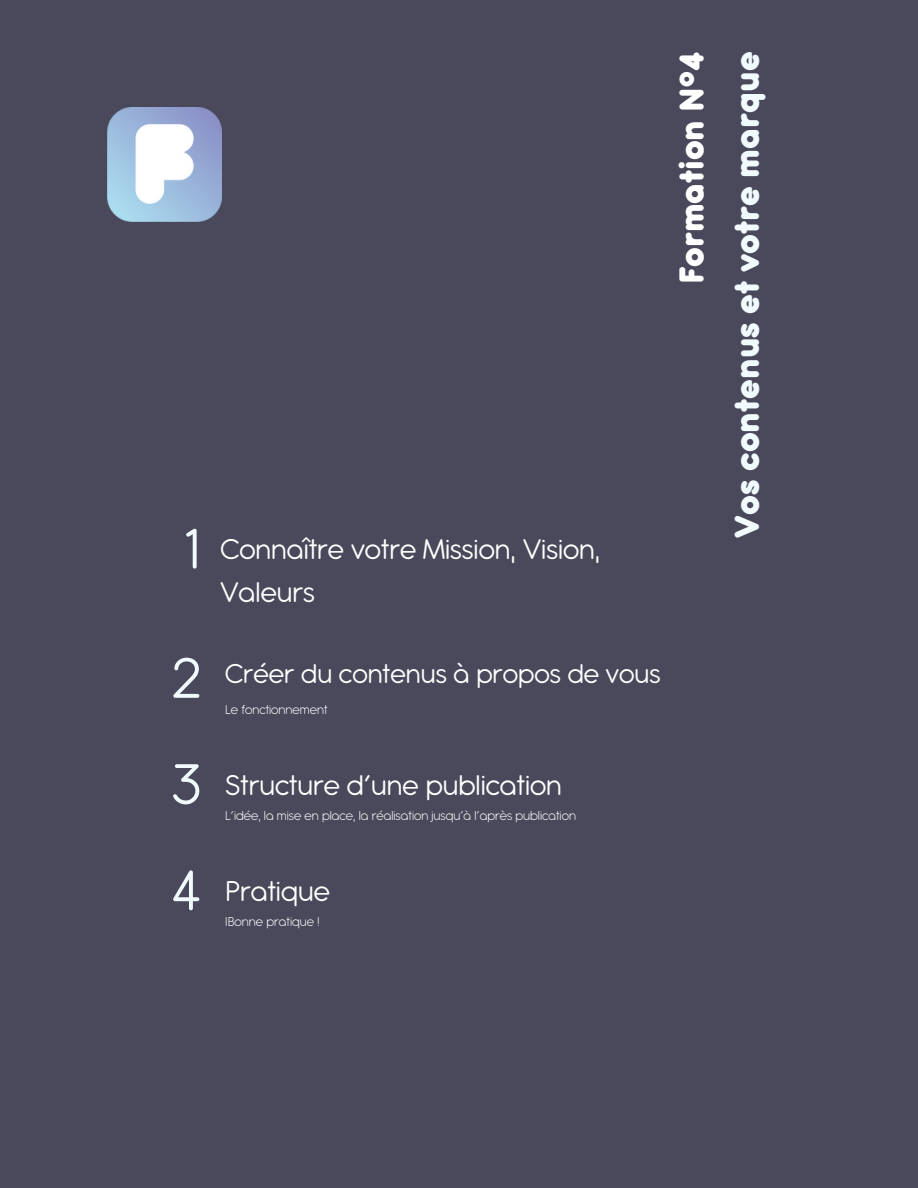
<style>
.page{position:relative;width:918px;height:1188px;background:#49495b}
.page>*{position:absolute;margin:0;border:0;box-sizing:border-box;transform-origin:0 0}
.t1{font:62.25px "Antipasto Pro";color:#f1fafd}
.t2{font:800 38.1px "Antipasto Pro";color:#f1fafd}
.t3{font:800 37.95px "Antipasto Pro";color:#fff}
.t4{font:31.2px/43.3px "Antipasto Pro";color:#fff}
.t5{font:29.55px "Antipasto Pro";color:#fff}
.t6{font:300 14.1px "Antipasto Pro";color:#fff}
</style>
<div class="page">
<img style="left:107px;top:107px;width:115px;height:115px">
<h1 class="t3" style="left:680px;top:284px;width:234px;rotate:-90deg">Formation N°4</h1>
<p class="t1" style="left:185px;top:529px;width:17px">1</p>
<h2 class="t4" style="left:220px;top:530px;width:382px">Connaître votre Mission, Vision,<br>Valeurs</h2>
<p class="t1" style="left:172px;top:658px;width:30px">2</p>
<h2 class="t5" style="left:225px;top:664px;width:437px">Créer du contenus à propos de vous</h2>
<p class="t6" style="left:225px;top:705px;width:104px">Le fonctionnement</p>
<h2 class="t1" style="left:172px;top:764px;width:30px">3</h2>
<h2 class="t1" style="left:172px;top:870px;width:30px">4</h2>
<p class="t4" style="left:225px;top:766px;width:338px">Structure d’une publication</p>
<p class="t6" style="left:225px;top:811px;width:352px">L’idée, la mise en place, la réalisation jusqu’à l’après publication</p>
<p class="t4" style="left:225px;top:872px;width:106px">Pratique</p>
<p class="t6" style="left:225px;top:917px;width:96px">IBonne pratique !</p>
<h1 class="t2" style="left:735px;top:538px;width:488px;rotate:-90deg">Vos contenus et votre marque</h1>
</div>
